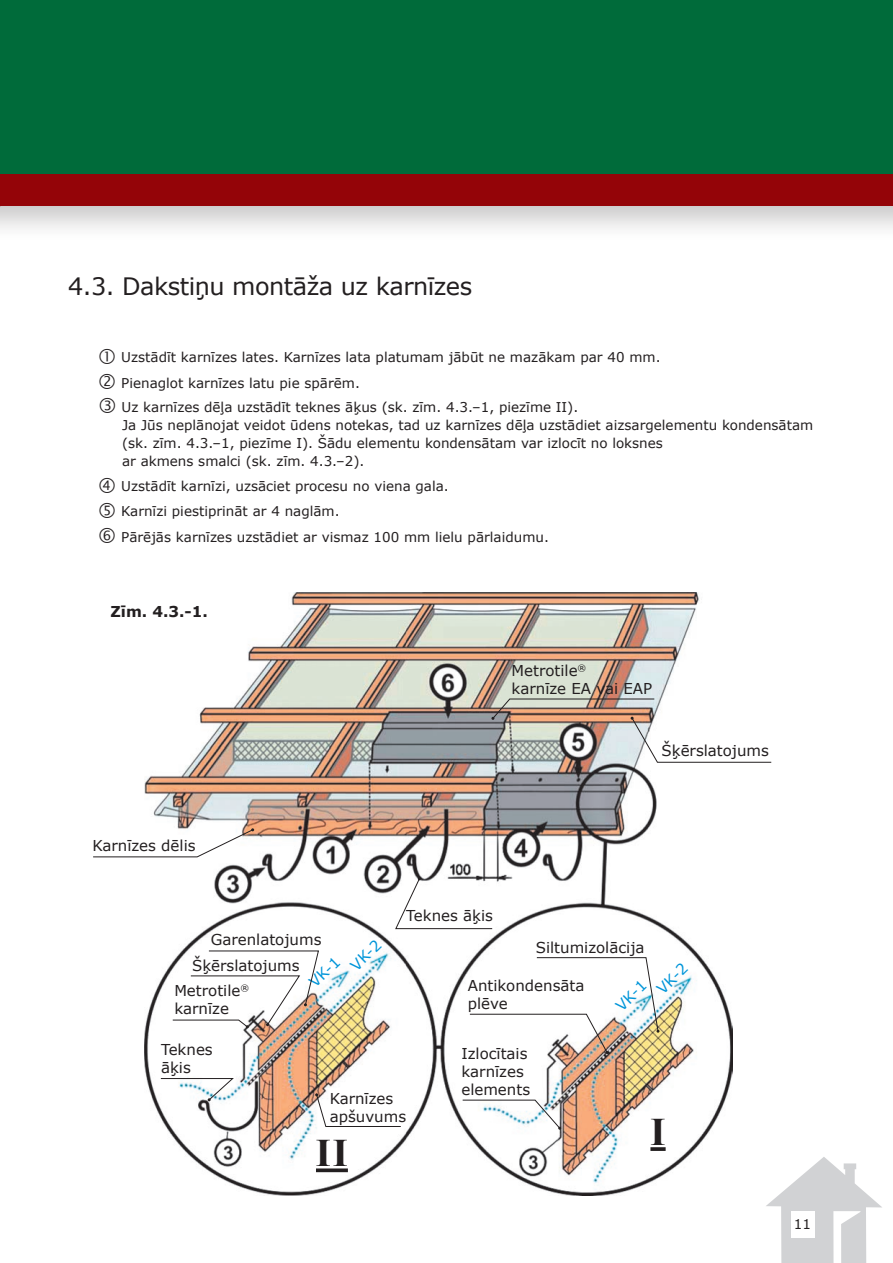
<style>
.page{position:relative;width:893px;height:1263px;background:#fff}
.page>*{position:absolute;margin:0;border:0;box-sizing:border-box;transform-origin:0 0}
.t1{font:700 39px "Times New Roman";color:#231f20}
.t2{font:24px "Verdana";letter-spacing:-.02em;color:#231f20}
.t3{font:15px/18px "Verdana";color:#231f20}
.t4{font:15px "Verdana";color:#0095d9}
.t5{font:700 15px "Verdana";color:#231f20}
.t6{font:13.5px/24.8px "Verdana";color:#231f20}
</style>
<div class="page">
<div style="left:0;top:0;width:893px;height:241px;background:#231f20;opacity:.25"></div>
<div style="left:0;top:1px;width:893px;height:205px;background:#940408"></div>
<div style="left:0;top:0;width:893px;height:174px;background:#006b3a"></div>
<svg style="left:766px;top:1157px;width:116px;height:106px"></svg>
<img style="left:145px;top:592px;width:588px;height:603px">
<svg style="left:469px;top:957px;width:190px;height:97px"></svg>
<svg style="left:462px;top:1099px;width:99px;height:31px"></svg>
<svg style="left:315px;top:1093px;width:86px;height:34px"></svg>
<svg style="left:172px;top:950px;width:147px;height:78px"></svg>
<svg style="left:160px;top:1078px;width:75px;height:23px"></svg>
<svg style="left:316px;top:1168px;width:32px;height:4px"></svg>
<svg style="left:650px;top:1147px;width:16px;height:4px"></svg>
<svg style="left:491px;top:698px;width:281px;height:65px"></svg>
<svg style="left:395px;top:877px;width:98px;height:52px"></svg>
<svg style="left:93px;top:828px;width:161px;height:30px"></svg>
<h2 class="t2" style="left:68px;top:271px;width:406px">4.3. Dakstiņu montāža uz karnīzes</h2>
<p class="t6" style="left:121px;top:345px;width:541px">Uzstādīt karnīzes lates. Karnīzes lata platumam jābūt ne mazākam par 40 mm.<br>Pienaglot karnīzes latu pie spārēm.<br>Uz karnīzes dēļa uzstādīt teknes āķus (sk. zīm. 4.3.–1, piezīme II).</p>
<p class="t6" style="left:122px;top:416px;width:693px;line-height:18px">Ja Jūs neplānojat veidot ūdens notekas, tad uz karnīzes dēļa uzstādiet aizsargelementu kondensātam (sk. zīm. 4.3.–1, piezīme I). Šādu elementu kondensātam var izlocīt no loksnes<br>ar akmens smalci (sk. zīm. 4.3.–2).</p>
<p class="t6" style="left:121px;top:473px;width:429px;line-height:25.2px">Uzstādīt karnīzi, uzsāciet procesu no viena gala.<br>Karnīzi piestiprināt ar 4 naglām.<br>Pārējās karnīzes uzstādiet ar vismaz 100 mm lielu pārlaidumu.</p>
<p class="t5" style="left:111px;top:602px;width:99px">Zīm. 4.3.-1.</p>
<p class="t3" style="left:92px;top:835px;width:105px">Karnīzes dēlis</p>
<p class="t3" style="left:512px;top:660px;width:142px">Metrotile<sup>®<br></sup>karnīze EA vai EAP</p>
<p class="t3" style="left:661px;top:741px;width:109px">Šķērslatojums</p>
<p class="t3" style="left:406px;top:906px;width:88px">Teknes āķis</p>
<p class="t3" style="left:192px;top:926px;width:131px;line-height:26px;text-indent:19px">Garenlatojums<br>Šķērslatojums</p>
<p class="t4" style="left:346px;top:961px;width:38px;rotate:-44deg">VK-2</p>
<p class="t3" style="left:536px;top:937px;width:110px">Siltumizolācija</p>
<p class="t3" style="left:468px;top:976px;width:118px">Antikondensāta plēve</p>
<p class="t3" style="left:461px;top:1044px;width:70px">Izlocītais karnīzes elements</p>
<p class="t4" style="left:305px;top:978px;width:38px;rotate:-44deg">VK-1</p>
<p class="t4" style="left:653px;top:984px;width:38px;rotate:-44deg">VK-2</p>
<p class="t4" style="left:612px;top:1001px;width:38px;rotate:-44deg">VK-1</p>
<p class="t3" style="left:174px;top:981px;width:76px">Metrotile<sup>® </sup>karnīze</p>
<p class="t3" style="left:161px;top:1040px;width:53px">Teknes āķis</p>
<p class="t3" style="left:330px;top:1089px;width:78px">Karnīzes apšuvums</p>
<h1 class="t1" style="left:316px;top:1126px;width:33px">II</h1>
<h1 class="t1" style="left:650px;top:1105px;width:17px">I</h1>
<p class="t6" style="left:794px;top:1211px;width:19px">11</p>
</div>
